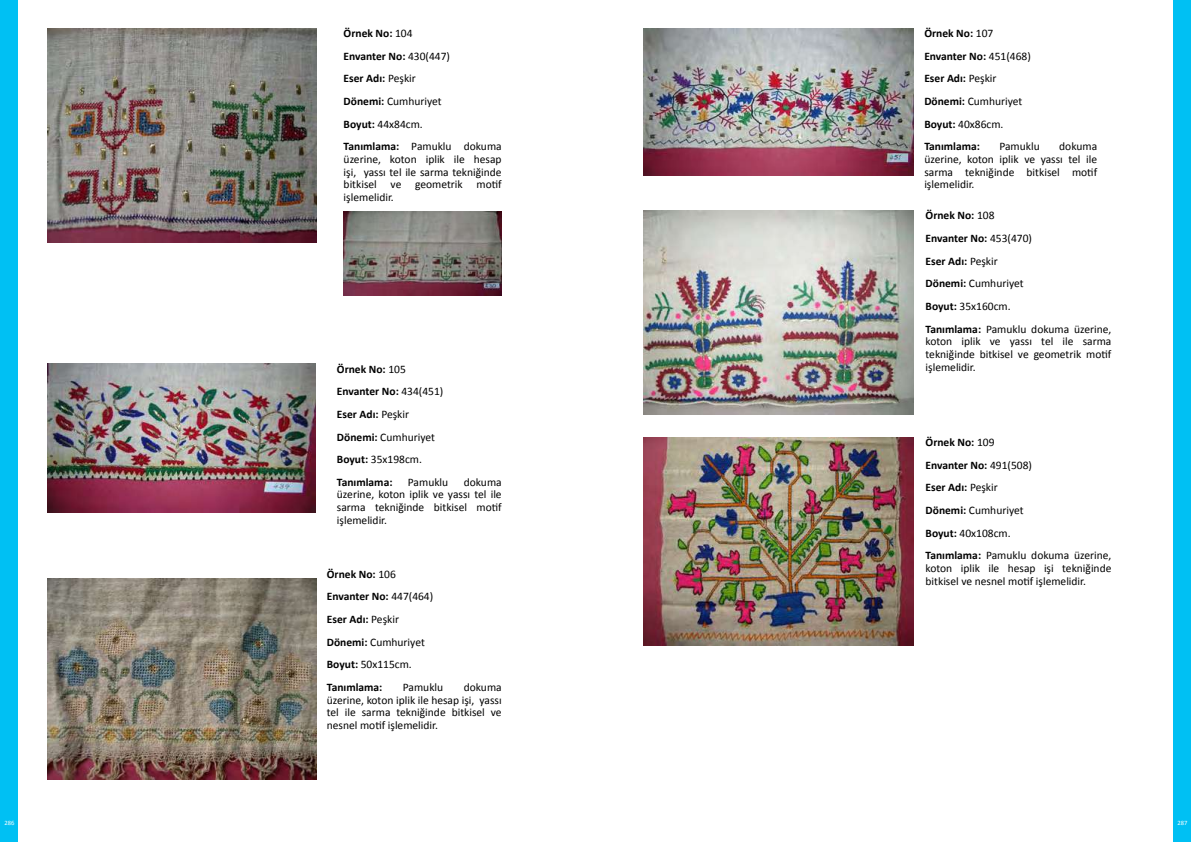
<style>
.page{position:relative;width:1191px;height:842px;background:#fff}
.page>*{position:absolute;margin:0;border:0;box-sizing:border-box;transform-origin:0 0}
.t1{font:11.5px/12.7px "Calibri";color:#000;text-align:justify}
.t2{font:700 11.5px/22.7px "Calibri";color:#000}
.t3{font:6.6px "Calibri";color:#fff}
.s1{font-weight:400}
.s2{font-weight:700}
</style>
<div class="page">
<div style="left:0;top:0;width:17px;height:842px;background:#00c0f3"></div>
<div style="left:1174px;top:0;width:17px;height:842px;background:#00c0f3"></div>
<img style="left:48px;top:28px;width:268px;height:214px">
<img style="left:344px;top:212px;width:157px;height:84px">
<img style="left:48px;top:364px;width:268px;height:148px">
<img style="left:48px;top:579px;width:268px;height:201px">
<img style="left:643px;top:28px;width:270px;height:148px">
<img style="left:643px;top:211px;width:271px;height:204px">
<img style="left:643px;top:437px;width:270px;height:208px">
<p class="t2" style="left:344px;top:21px;width:159px">Örnek No: <span class="s1">104<br></span>Envanter No: <span class="s1">430(447)<br></span>Eser Adı: <span class="s1">Peşkir<br></span>Dönemi: <span class="s1">Cumhuriyet<br></span>Boyut: <span class="s1">44x84cm.<br></span>Tanımlama: <span class="s1">Pamuklu dokuma</span></p>
<p class="t1" style="left:344px;top:152px;width:159px">üzerine, koton iplik ile hesap işi, yassı tel ile sarma tekniğinde bitkisel ve geometrik motif işlemelidir.</p>
<p class="t2" style="left:337px;top:357px;width:108px">Örnek No: <span class="s1">105<br></span>Envanter No: <span class="s1">434(451)<br></span>Eser Adı: <span class="s1">Peşkir<br></span>Dönemi: <span class="s1">Cumhuriyet<br></span>Boyut: <span class="s1">35x198cm.<br></span>Tanımlama:</p>
<p class="t1" style="left:337px;top:475px;width:166px;text-indent:127px">dokuma üzerine, koton iplik ve yassı tel ile sarma tekniğinde bitkisel motif işlemelidir.</p>
<p class="t1" style="left:408px;top:475px;width:42px">Pamuklu</p>
<p class="t2" style="left:327px;top:562px;width:108px">Örnek No: <span class="s1">106<br></span>Envanter No: <span class="s1">447(464)<br></span>Eser Adı: <span class="s1">Peşkir<br></span>Dönemi: <span class="s1">Cumhuriyet<br></span>Boyut: <span class="s1">50x115cm.<br></span>Tanımlama:</p>
<p class="t1" style="left:327px;top:680px;width:176px;text-indent:137px">dokuma üzerine, koton iplik ile hesap işi, yassı tel ile sarma tekniğinde bitkisel ve nesnel motif işlemelidir.</p>
<p class="t1" style="left:403px;top:680px;width:42px">Pamuklu</p>
<p class="t2" style="left:924px;top:21px;width:108px">Örnek No: <span class="s1">107<br></span>Envanter No: <span class="s1">451(468)<br></span>Eser Adı: <span class="s1">Peşkir<br></span>Dönemi: <span class="s1">Cumhuriyet<br></span>Boyut: <span class="s1">40x86cm.<br></span>Tanımlama:</p>
<p class="t1" style="left:924px;top:140px;width:174px;text-indent:135px">dokuma üzerine, koton iplik ve yassı tel ile sarma tekniğinde bitkisel motif işlemelidir.</p>
<p class="t1" style="left:925px;top:204px;width:187px;line-height:22.7px;text-align:left"><span class="s2">Örnek No:</span> 108<br><span class="s2">Envanter No:</span> 453(470)<br><span class="s2">Eser Adı:</span> Peşkir<br><span class="s2">Dönemi:</span> Cumhuriyet<br><span class="s2">Boyut:</span> 35x160cm.<br><span class="s2">Tanımlama:</span> Pamuklu dokuma üzerine,</p>
<p class="t1" style="left:925px;top:335px;width:187px">koton iplik ve yassı tel ile sarma tekniğinde bitkisel ve geometrik motif işlemelidir.</p>
<p class="t1" style="left:999px;top:140px;width:42px">Pamuklu</p>
<p class="t1" style="left:925px;top:431px;width:187px;line-height:22.7px;text-align:left"><span class="s2">Örnek No:</span> 109<br><span class="s2">Envanter No:</span> 491(508)<br><span class="s2">Eser Adı:</span> Peşkir<br><span class="s2">Dönemi:</span> Cumhuriyet<br><span class="s2">Boyut:</span> 40x108cm.<br><span class="s2">Tanımlama:</span> Pamuklu dokuma üzerine,</p>
<p class="t1" style="left:925px;top:562px;width:187px">koton iplik ile hesap işi tekniğinde bitkisel ve nesnel motif işlemelidir.</p>
<p class="t3" style="left:4px;top:818px;width:11px">286</p>
<p class="t3" style="left:1177px;top:818px;width:11px">287</p>
</div>
